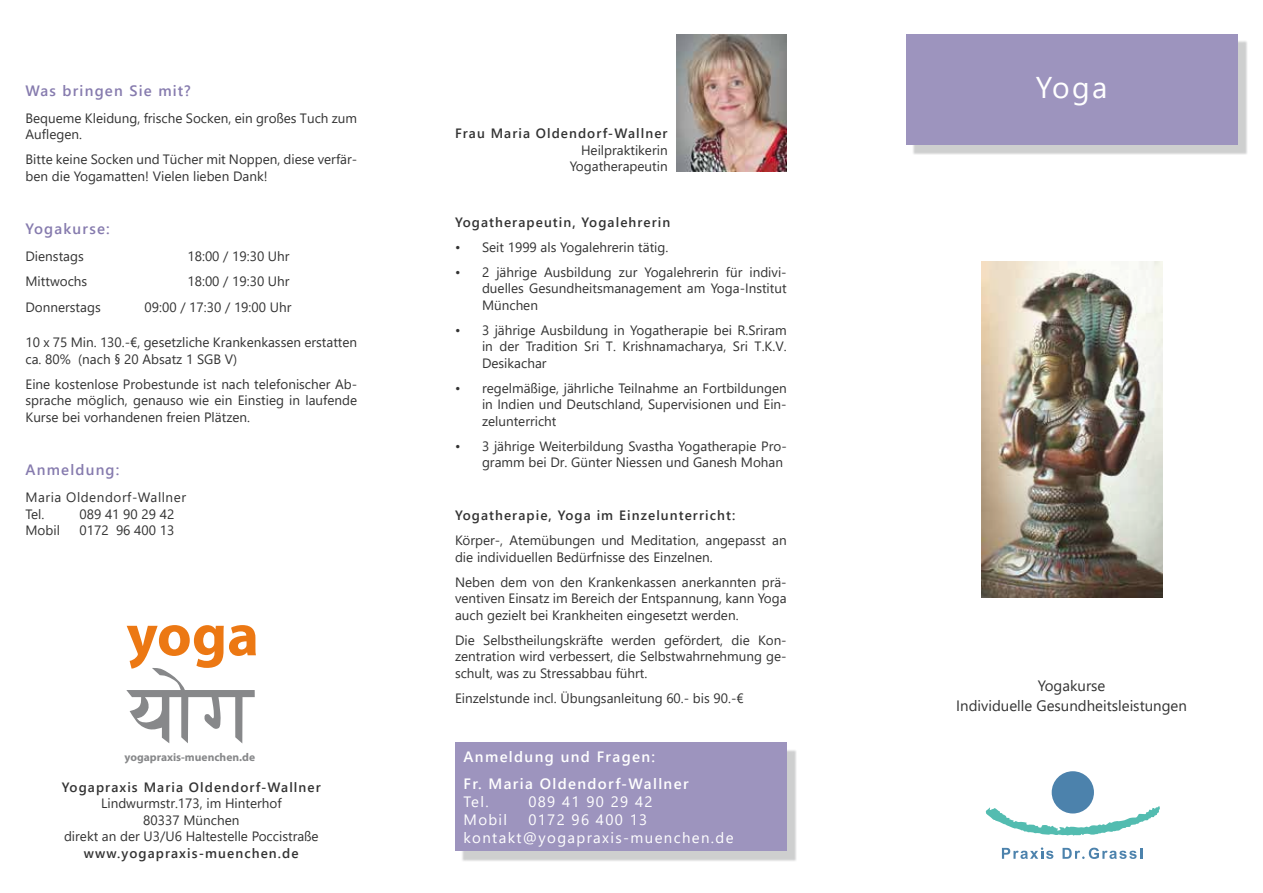
<style>
.page{position:relative;width:1263px;height:893px;background:#fff}
.page>*{position:absolute;margin:0;border:0;box-sizing:border-box;transform-origin:0 0}
.t1{font:700 60.3px "Myriad Pro";color:#ec7813}
.t2{font:30px "Segoe UI";color:#fff}
.t3{font:15px/18px "Segoe UI";letter-spacing:.09em;color:#fff}
.t4{font:600 15px/27px "Segoe UI";letter-spacing:.09em;color:#fff}
.t5{font:15px/19.5px "Segoe UI";color:#333;text-align:center}
.t6{font:600 15px "Segoe UI";letter-spacing:.08em;color:#867bae}
.t7{font:13.5px/16.5px "Segoe UI";color:#333;text-align:justify}
.t8{font:600 13.5px "Segoe UI";letter-spacing:.08em;color:#333}
.t9{font:13.5px/16.5px "Segoe UI";letter-spacing:.04em;color:#333}
.t10{font:700 11.4px "Myriad Pro";color:#87888a}
</style>
<div class="page">
<div style="left:912px;top:41px;width:335px;height:114px;background:#848687;opacity:.4"></div>
<div style="left:906px;top:34px;width:331px;height:111px;background:#9d94be"></div>
<div style="left:461px;top:749px;width:336px;height:113px;background:#848687;opacity:.4"></div>
<div style="left:455px;top:742px;width:332px;height:109px;background:#9d94be"></div>
<div style="left:1052px;top:771px;width:42px;height:42px;background:#4c82ac;border-radius:50%"></div>
<svg style="left:985px;top:806px;width:175px;height:30px"></svg>
<svg style="left:1062px;top:848px;width:80px;height:11px"></svg>
<svg style="left:1002px;top:847px;width:51px;height:12px"></svg>
<img style="left:982px;top:261px;width:181px;height:336px">
<img style="left:676px;top:34px;width:111px;height:138px">
<svg style="left:126px;top:668px;width:129px;height:75px"></svg>
<p class="t6" style="left:25px;top:76px;width:167px">Was bringen Sie mit?</p>
<p class="t7" style="left:26px;top:109px;width:333px">Bequeme Kleidung, frische Socken, ein großes Tuch zum<br>Auflegen.</p>
<p class="t7" style="left:26px;top:150px;width:333px">Bitte keine Socken und Tücher mit Noppen, diese verfär&shy;ben die Yogamatten! Vielen lieben Dank!</p>
<p class="t6" style="left:26px;top:215px;width:86px">Yogakurse:</p>
<p class="t7" style="left:26px;top:247px;width:60px">Dienstags</p>
<p class="t7" style="left:188px;top:247px;width:104px">18:00 / 19:30 Uhr</p>
<p class="t7" style="left:26px;top:272px;width:63px">Mittwochs</p>
<p class="t7" style="left:188px;top:272px;width:104px">18:00 / 19:30 Uhr</p>
<p class="t7" style="left:26px;top:297px;width:77px">Donnerstags</p>
<p class="t7" style="left:145px;top:297px;width:148px">09:00 / 17:30 / 19:00 Uhr</p>
<p class="t7" style="left:26px;top:333px;width:333px">10 x 75 Min. 130.-€, gesetzliche Krankenkassen erstatten ca. 80% (nach § 20 Absatz 1 SGB V)</p>
<p class="t7" style="left:26px;top:374px;width:333px">Eine kostenlose Probestunde ist nach telefonischer Ab&shy;sprache möglich, genauso wie ein Einstieg in laufende Kurse bei vorhandenen freien Plätzen.</p>
<p class="t6" style="left:26px;top:456px;width:95px">Anmeldung:</p>
<p class="t9" style="left:26px;top:488px;width:162px">Maria Oldendorf-Wallner<br>Tel.</p>
<p class="t7" style="left:80px;top:504px;width:96px">089 41 90 29 42</p>
<p class="t7" style="left:26px;top:521px;width:36px">Mobil</p>
<p class="t7" style="left:80px;top:521px;width:96px">0172 96 400 13</p>
<h1 class="t1" style="left:126px;top:596px;width:134px">yoga</h1>
<p class="t10" style="left:125px;top:749px;width:132px">yogapraxis-muenchen.de</p>
<p class="t8" style="left:62px;top:774px;width:260px">Yogapraxis Maria Oldendorf-Wallner</p>
<p class="t7" style="left:64px;top:794px;width:256px;text-align:center">Lindwurmstr.173, im Hinterhof<br>80337 München<br>direkt an der U3/U6 Haltestelle Poccistraße</p>
<p class="t8" style="left:84px;top:840px;width:216px">www.yogapraxis-muenchen.de</p>
<p class="t8" style="left:455px;top:121px;width:214px">Frau Maria Oldendorf-Wallner</p>
<p class="t7" style="left:570px;top:141px;width:99px;text-align:right">Heilpraktikerin<br>Yogatherapeutin</p>
<p class="t8" style="left:455px;top:209px;width:217px">Yogatherapeutin, Yogalehrerin</p>
<p class="t7" style="left:455px;top:237px;width:215px">• Seit 1999 als Yogalehrerin tätig.</p>
<p class="t7" style="left:482px;top:262px;width:306px;text-indent:-27px">• 2 jährige Ausbildung zur Yogalehrerin für indivi&shy;duelles Gesundheitsmanagement am Yoga-Institut München</p>
<p class="t7" style="left:482px;top:320px;width:306px;text-indent:-27px">• 3 jährige Ausbildung in Yogatherapie bei R.Sriram in der Tradition Sri T. Krishnamacharya, Sri T.K.V.<br>Desikachar</p>
<p class="t7" style="left:482px;top:378px;width:306px;text-indent:-27px">• regelmäßige, jährliche Teilnahme an Fortbildungen in Indien und Deutschland, Supervisionen und Ein&shy;zelunterricht</p>
<p class="t7" style="left:455px;top:436px;width:333px;text-align:right">• 3 jährige Weiterbildung Svastha Yogatherapie Pro&shy;gramm bei Dr. Günter Niessen und Ganesh Mohan</p>
<p class="t8" style="left:455px;top:503px;width:282px">Yogatherapie, Yoga im Einzelunterricht:</p>
<p class="t7" style="left:455px;top:531px;width:333px">Körper-, Atemübungen und Meditation, angepasst an die individuellen Bedürfnisse des Einzelnen.</p>
<p class="t7" style="left:455px;top:572px;width:333px">Neben dem von den Krankenkassen anerkannten prä&shy;ventiven Einsatz im Bereich der Entspannung, kann Yoga auch gezielt bei Krankheiten eingesetzt werden.</p>
<p class="t7" style="left:455px;top:630px;width:333px">Die Selbstheilungskräfte werden gefördert, die Kon&shy;zentration wird verbessert, die Selbstwahrnehmung ge&shy;schult, was zu Stressabbau führt.</p>
<p class="t7" style="left:455px;top:688px;width:290px">Einzelstunde incl. Übungsanleitung 60.- bis 90.-€</p>
<p class="t4" style="left:463px;top:742px;width:227px">Anmeldung und Fragen:<br>Fr. Maria Oldendorf-Wallner</p>
<p class="t3" style="left:463px;top:791px;width:27px">Tel.</p>
<p class="t3" style="left:528px;top:791px;width:126px">089 41 90 29 42</p>
<p class="t3" style="left:463px;top:809px;width:45px">Mobil</p>
<p class="t3" style="left:463px;top:809px;width:271px;text-indent:65px">0172 96 400 13 kontakt@yogapraxis-muenchen.de</p>
<h2 class="t2" style="left:1036px;top:59px;width:73px">Yoga</h2>
<p class="t5" style="left:956px;top:675px;width:232px">Yogakurse<br>Individuelle Gesundheitsleistungen</p>
</div>
